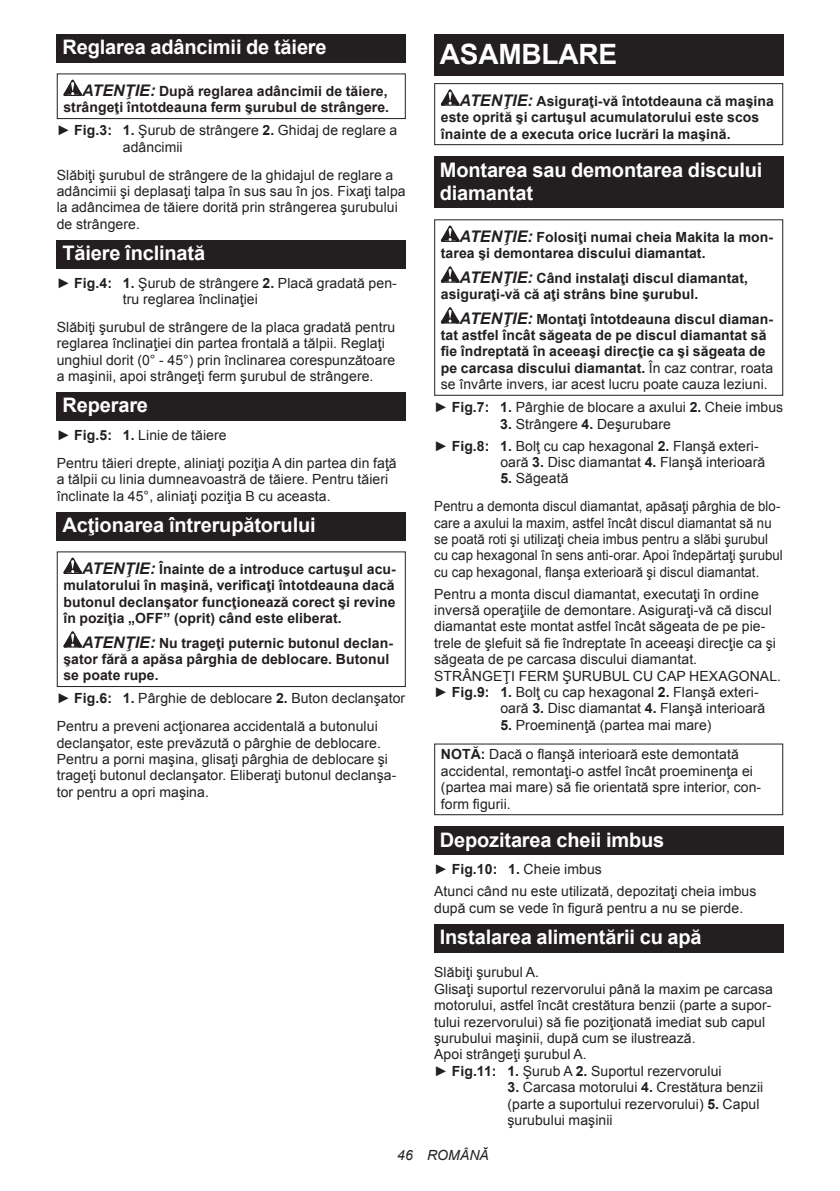
<style>
.page{position:relative;width:840px;height:1191px;background:#fff}
.page>*{position:absolute;margin:0;border:0;box-sizing:border-box;transform-origin:0 0}
.t1{font:700 28px "Arial";letter-spacing:-.01em;color:#fff}
.t2{font:700 20px/23.4px "Arial";letter-spacing:-.01em;color:#fff}
.t3{font:14px/16.4px "Arial";letter-spacing:.005em;color:#231f20}
.t4{font:700 14px/16.4px "Arial";letter-spacing:.005em;color:#231f20}
.t5{font:14px/16.4px "Arial";letter-spacing:.005em;color:#231f20;scale:.94 1}
.t6{font:italic 14px "Arial";letter-spacing:.005em;color:#231f20}
.s1{font-style:italic;font-size:16px}
.s2{font-weight:700}
.s3{font-weight:400}
</style>
<div class="page">
<div style="left:57px;top:34px;width:348px;height:29px;background:#231f20"></div>
<svg style="left:63px;top:80px;width:19px;height:16px"></svg>
<div style="left:57px;top:73px;width:348px;height:46px;border:1px solid #231f20"></div>
<div style="left:57px;top:240px;width:348px;height:28px;background:#231f20"></div>
<div style="left:57px;top:392px;width:348px;height:29px;background:#231f20"></div>
<div style="left:57px;top:512px;width:348px;height:28px;background:#231f20"></div>
<svg style="left:63px;top:557px;width:19px;height:17px"></svg>
<svg style="left:63px;top:631px;width:19px;height:16px"></svg>
<div style="left:57px;top:551px;width:348px;height:136px;border:1px solid #231f20"></div>
<div style="left:434px;top:34px;width:348px;height:41px;background:#231f20"></div>
<svg style="left:440px;top:89px;width:19px;height:17px"></svg>
<div style="left:434px;top:83px;width:348px;height:62px;border:1px solid #231f20"></div>
<div style="left:434px;top:156px;width:348px;height:52px;background:#231f20"></div>
<svg style="left:440px;top:225px;width:19px;height:17px"></svg>
<svg style="left:440px;top:266px;width:19px;height:17px"></svg>
<svg style="left:440px;top:307px;width:19px;height:16px"></svg>
<div style="left:434px;top:219px;width:348px;height:177px;border:1px solid #231f20"></div>
<div style="left:434px;top:743px;width:348px;height:72px;border:1px solid #231f20"></div>
<div style="left:434px;top:826px;width:348px;height:29px;background:#231f20"></div>
<div style="left:434px;top:924px;width:348px;height:28px;background:#231f20"></div>
<h2 class="t2" style="left:62px;top:36px;width:266px">Reglarea adâncimii de tăiere</h2>
<p class="t4" style="left:63px;top:83px;width:327px;text-align:right"><span class="s1">ATENŢIE:</span> După reglarea adâncimii de tăiere, strângeţi întotdeauna ferm şurubul de strângere.</p>
<p class="t3" style="left:123px;top:122px;width:276px;text-indent:-66px">► <span class="s2">Fig.3: 1.</span> Şurub de strângere <span class="s2">2.</span> Ghidaj de reglare a adâncimii</p>
<p class="t3" style="left:57px;top:167px;width:350px">Slăbiţi şurubul de strângere de la ghidajul de reglare a adâncimii şi deplasaţi talpa în sus sau în jos. Fixaţi talpa la adâncimea de tăiere dorită prin strângerea şurubului de strângere.</p>
<h2 class="t2" style="left:62px;top:242px;width:144px">Tăiere înclinată</h2>
<p class="t3" style="left:123px;top:275px;width:275px;text-indent:-66px">► <span class="s2">Fig.4: 1.</span> Şurub de strângere <span class="s2">2.</span> Placă gradată pen&shy;tru reglarea înclinaţiei</p>
<p class="t3" style="left:57px;top:319px;width:340px">Slăbiţi şurubul de strângere de la placa gradată pentru reglarea înclinaţiei din partea frontală a tălpii. Reglaţi unghiul dorit (0° - 45°) prin înclinarea corespunzătoare a maşinii, apoi strângeţi ferm şurubul de strângere.</p>
<h2 class="t2" style="left:62px;top:394px;width:87px">Reperare</h2>
<p class="t3" style="left:57px;top:421px;width:341px;line-height:27.8px">► <span class="s2">Fig.5: 1.</span> Linie de tăiere<br>Pentru tăieri drepte, aliniaţi poziţia A din partea din faţă</p>
<p class="t3" style="left:57px;top:471px;width:333px">a tălpii cu linia dumneavoastră de tăiere. Pentru tăieri înclinate la 45°, aliniaţi poziţia B cu aceasta.</p>
<h2 class="t2" style="left:62px;top:514px;width:254px">Acţionarea întrerupătorului</h2>
<p class="t4" style="left:63px;top:561px;width:334px;text-align:justify;text-indent:19px"><span class="s1">ATENŢIE:</span> Înainte de a introduce cartuşul acu&shy;mulatorului în maşină, verificaţi întotdeauna dacă butonul declanşator funcţionează corect şi revine în poziţia „OFF” (oprit) când este eliberat.</p>
<p class="t4" style="left:63px;top:635px;width:331px;text-indent:19px"><span class="s1">ATENŢIE:</span> Nu trageţi puternic butonul declan&shy;şator fără a apăsa pârghia de deblocare. Butonul se poate rupe.</p>
<p class="t3" style="left:57px;top:685px;width:350px;line-height:27.8px">► <span class="s2">Fig.6: 1.</span> Pârghie de deblocare <span class="s2">2.</span> Buton declanşator<br>Pentru a preveni acţionarea accidentală a butonului</p>
<p class="t3" style="left:57px;top:734px;width:341px">declanşator, este prevăzută o pârghie de deblocare.<br>Pentru a porni maşina, glisaţi pârghia de deblocare şi trageţi butonul declanşator. Eliberaţi butonul declanşa&shy;tor pentru a opri maşina.</p>
<h1 class="t1" style="left:439px;top:35px;width:179px">ASAMBLARE</h1>
<p class="t4" style="left:440px;top:93px;width:334px;text-indent:19px"><span class="s1">ATENŢIE:</span> Asiguraţi-vă întotdeauna că maşina este oprită şi cartuşul acumulatorului este scos înainte de a executa orice lucrări la maşină.</p>
<h2 class="t2" style="left:439px;top:158px;width:324px">Montarea sau demontarea discului diamantat</h2>
<p class="t4" style="left:440px;top:229px;width:333px;text-indent:19px"><span class="s1">ATENŢIE:</span> Folosiţi numai cheia Makita la mon&shy;tarea şi demontarea discului diamantat.</p>
<p class="t4" style="left:440px;top:270px;width:308px;text-indent:19px"><span class="s1">ATENŢIE:</span> Când instalaţi discul diamantat, asiguraţi-vă că aţi strâns bine şurubul.</p>
<p class="t4" style="left:440px;top:311px;width:334px;text-indent:19px"><span class="s1">ATENŢIE:</span> Montaţi întotdeauna discul diaman&shy;tat astfel încât săgeata de pe discul diamantat să fie îndreptată în aceeaşi direcţie ca şi săgeata de pe carcasa discului diamantat. <span class="s3">În caz contrar, roata se învârte invers, iar acest lucru poate cauza leziuni.</span></p>
<p class="t3" style="left:434px;top:399px;width:350px">► <span class="s2">Fig.7: 1.</span> Pârghie de blocare a axului <span class="s2">2.</span> Cheie imbus</p>
<p class="t3" style="left:434px;top:413px;width:326px;line-height:22px;text-indent:66px"><span class="s2">3.</span> Strângere <span class="s2">4.</span> Deşurubare<br>► <span class="s2">Fig.8: 1.</span> Bolţ cu cap hexagonal <span class="s2">2.</span> Flanşă exteri-</p>
<p class="t3" style="left:500px;top:454px;width:266px">oară <span class="s2">3.</span> Disc diamantat <span class="s2">4.</span> Flanşă interioară</p>
<p class="t3" style="left:434px;top:465px;width:347px;line-height:27.8px;text-indent:66px"><span class="s2">5.</span> Săgeată<br>Pentru a demonta discul diamantat, apăsaţi pârghia de blo-</p>
<p class="t5" style="left:434px;top:514px;width:372px">care a axului la maxim, astfel încât discul diamantat să nu se poată roti şi utilizaţi cheia imbus pentru a slăbi şurubul cu cap hexagonal în sens anti-orar. Apoi îndepărtaţi şurubul cu cap hexagonal, flanşa exterioară şi discul diamantat.</p>
<p class="t3" style="left:434px;top:586px;width:326px">Pentru a monta discul diamantat, executaţi în ordine</p>
<p class="t3" style="left:434px;top:602px;width:339px">inversă operaţiile de demontare. Asiguraţi-vă că discul</p>
<p class="t3" style="left:434px;top:618px;width:332px">diamantat este montat astfel încât săgeata de pe pie-</p>
<p class="t3" style="left:434px;top:635px;width:343px">trele de şlefuit să fie îndreptate în aceeaşi direcţie ca şi</p>
<p class="t3" style="left:434px;top:651px;width:264px">săgeata de pe carcasa discului diamantat.</p>
<p class="t3" style="left:434px;top:667px;width:348px">STRÂNGEŢI FERM ŞURUBUL CU CAP HEXAGONAL.</p>
<p class="t3" style="left:434px;top:684px;width:326px">► <span class="s2">Fig.9: 1.</span> Bolţ cu cap hexagonal <span class="s2">2.</span> Flanşă exteri-</p>
<p class="t3" style="left:500px;top:700px;width:266px">oară <span class="s2">3.</span> Disc diamantat <span class="s2">4.</span> Flanşă interioară</p>
<p class="t3" style="left:440px;top:710px;width:299px;line-height:29.6px;text-indent:59px"><span class="s2">5.</span> Proeminenţă (partea mai mare)<br><span class="s2">NOTĂ:</span> Dacă o flanşă interioară este demontată</p>
<p class="t3" style="left:440px;top:763px;width:321px">accidental, remontaţi-o astfel încât proeminenţa ei (partea mai mare) să fie orientată spre interior, con&shy;form figurii.</p>
<h2 class="t2" style="left:439px;top:828px;width:226px">Depozitarea cheii imbus</h2>
<p class="t3" style="left:434px;top:858px;width:323px;line-height:22px">► <span class="s2">Fig.10: 1.</span> Cheie imbus<br>Atunci când nu este utilizată, depozitaţi cheia imbus</p>
<p class="t3" style="left:434px;top:899px;width:310px">după cum se vede în figură pentru a nu se pierde.</p>
<h2 class="t2" style="left:439px;top:926px;width:263px">Instalarea alimentării cu apă</h2>
<p class="t3" style="left:434px;top:964px;width:340px">Slăbiţi şurubul A.<br>Glisaţi suportul rezervorului până la maxim pe carcasa motorului, astfel încât crestătura benzii (parte a supor&shy;tului rezervorului) să fie poziţionată imediat sub capul şurubului maşinii, după cum se ilustrează.<br>Apoi strângeţi şurubul A.<br>► <span class="s2">Fig.11: 1.</span> Şurub A <span class="s2">2.</span> Suportul rezervorului</p>
<p class="t3" style="left:507px;top:1079px;width:257px"><span class="s2">3.</span> Carcasa motorului <span class="s2">4.</span> Crestătura benzii (parte a suportului rezervorului) <span class="s2">5.</span> Capul şurubului maşinii</p>
<p class="t6" style="left:397px;top:1146px;width:93px">46 ROMÂNĂ</p>
</div>
